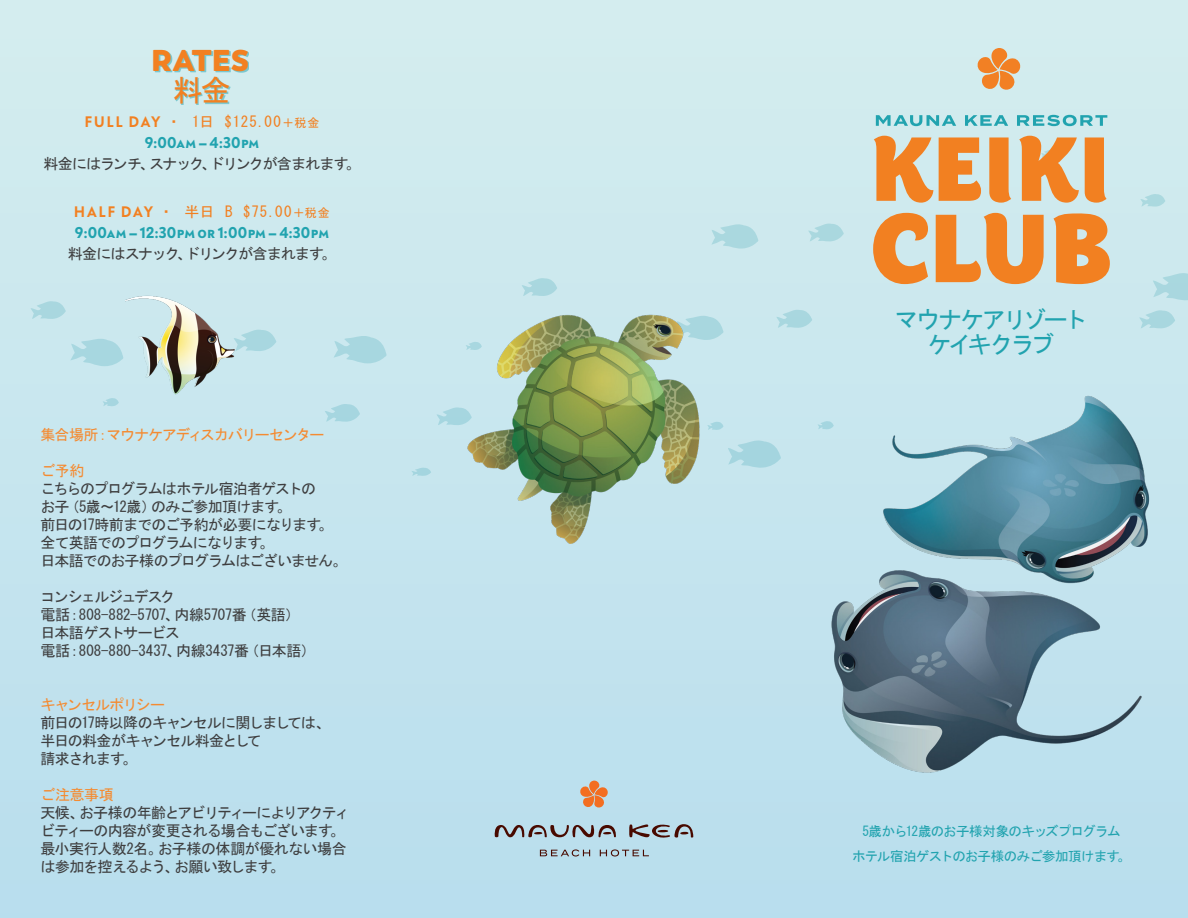
<style>
.page{position:relative;width:1188px;height:918px;background:#fff}
.page>*{position:absolute;margin:0;border:0;box-sizing:border-box;transform-origin:0 0}
.t1{font:800 30px "Boston";color:#f28021}
.t2{font:30px "MS Gothic";color:#f28021}
.t3{font:24px "MS Gothic";letter-spacing:-.105em;color:#21a3af}
.t4{font:24px "MS Gothic";letter-spacing:-.13em;color:#21a3af}
.t5{font:600 16.5px "Bauer Grotesk Pro";letter-spacing:.015em;color:#21a3af}
.t6{font:15px "MS Gothic";letter-spacing:-.06em;color:#3e3e3f}
.t7{font:15px "MS Gothic";letter-spacing:-.08em;color:#3e3e3f}
.t8{font:15px/18px "MS Gothic";letter-spacing:-.09em;color:#3e3e3f}
.t9{font:15px "MS Gothic";letter-spacing:.065em;color:#f28021}
.t10{font:15px/18px "MS Gothic";letter-spacing:-.04em;color:#3e3e3f}
.t11{font:15px "MS Gothic";letter-spacing:-.07em;color:#f48b32}
.t12{font:15px "MS Gothic";letter-spacing:-.015em;color:#3e3e3f}
.t13{font:15px "MS Gothic";letter-spacing:-.03em;color:#3e3e3f}
.t14{font:15px "MS Gothic";letter-spacing:-.105em;color:#3e3e3f}
.t15{font:13.5px "MS Gothic";letter-spacing:-.055em;color:#21a3af}
.s1{font-family:"Bauer Grotesk Pro";font-weight:600}
.s2{font-size:12px}
</style>
<div class="page">
<div style="left:0;top:0;width:1188px;height:918px;background:linear-gradient(to bottom,#d5eeef,#b9deee)"></div>
<svg style="left:754px;top:440px;width:27px;height:28px"></svg>
<svg style="left:1153px;top:273px;width:35px;height:28px"></svg>
<svg style="left:776px;top:310px;width:36px;height:18px"></svg>
<svg style="left:1140px;top:194px;width:25px;height:13px"></svg>
<svg style="left:711px;top:224px;width:47px;height:25px"></svg>
<svg style="left:411px;top:468px;width:20px;height:8px"></svg>
<svg style="left:31px;top:301px;width:35px;height:18px"></svg>
<svg style="left:325px;top:404px;width:35px;height:18px"></svg>
<svg style="left:818px;top:421px;width:16px;height:8px"></svg>
<svg style="left:103px;top:398px;width:16px;height:8px"></svg>
<svg style="left:334px;top:336px;width:53px;height:27px"></svg>
<svg style="left:70px;top:339px;width:53px;height:27px"></svg>
<svg style="left:522px;top:278px;width:35px;height:18px"></svg>
<svg style="left:254px;top:330px;width:22px;height:21px"></svg>
<svg style="left:808px;top:223px;width:36px;height:19px"></svg>
<svg style="left:1139px;top:310px;width:36px;height:19px"></svg>
<div style="left:154px;top:51px;width:95px;height:22px;background:#21a3af;opacity:.5"></div>
<svg style="left:874px;top:136px;width:59px;height:67px;background:#e6a468"></svg>
<svg style="left:1019px;top:136px;width:60px;height:67px;background:#e5a66a"></svg>
<svg style="left:1085px;top:137px;width:22px;height:66px"></svg>
<svg style="left:989px;top:137px;width:22px;height:66px"></svg>
<svg style="left:939px;top:137px;width:42px;height:64px;background:#ea974d"></svg>
<svg style="left:873px;top:213px;width:55px;height:71px;background:#e3a971"></svg>
<svg style="left:936px;top:213px;width:108px;height:71px;background:#e3a871"></svg>
<svg style="left:1053px;top:213px;width:57px;height:71px;background:#ea964d"></svg>
<svg style="left:876px;top:115px;width:80px;height:11px"></svg>
<svg style="left:965px;top:115px;width:43px;height:11px"></svg>
<svg style="left:1017px;top:115px;width:90px;height:11px"></svg>
<img style="left:874px;top:389px;width:283px;height:203px">
<img style="left:817px;top:563px;width:330px;height:223px">
<img style="left:125px;top:289px;width:129px;height:113px">
<img style="left:434px;top:305px;width:320px;height:247px">
<svg style="left:977px;top:48px;width:45px;height:44px;background:#e3b180"></svg>
<svg style="left:494px;top:824px;width:122px;height:14px;background:#969ba1"></svg>
<svg style="left:629px;top:823px;width:64px;height:16px"></svg>
<svg style="left:580px;top:781px;width:29px;height:28px"></svg>
<svg style="left:540px;top:849px;width:50px;height:8px"></svg>
<svg style="left:600px;top:849px;width:49px;height:7px"></svg>
<div style="left:175px;top:78px;width:55px;height:27px;background:#21a3af;opacity:.5"></div>
<p class="t1" style="left:151px;top:41px;width:100px">RATES</p>
<p class="t2" style="left:173px;top:75px;width:60px">料金</p>
<p class="t9" style="left:85px;top:114px;width:236px"><span class="s1">FULL DAY</span> ・ 1日 $125.00<span class="s2">＋税金</span></p>
<p class="t5" style="left:145px;top:129px;width:116px">9:00am – 4:30pm</p>
<p class="t6" style="left:44px;top:156px;width:319px">料金にはランチ、スナック、ドリンクが含まれます。</p>
<p class="t9" style="left:74px;top:204px;width:257px"><span class="s1">HALF DAY</span> ・ 半日 B $75.00<span class="s2">＋税金</span></p>
<p class="t5" style="left:75px;top:219px;width:256px">9:00am – 12:30pm or 1:00pm – 4:30pm</p>
<p class="t6" style="left:68px;top:246px;width:270px">料金にはスナック、ドリンクが含まれます。</p>
<p class="t11" style="left:40px;top:427px;width:286px">集合場所：マウナケアディスカバリーセンター</p>
<p class="t11" style="left:40px;top:463px;width:45px">ご予約</p>
<p class="t7" style="left:40px;top:481px;width:277px">こちらのプログラムはホテル宿泊者ゲストの</p>
<p class="t6" style="left:40px;top:499px;width:252px">お子（5歳～12歳）のみご参加頂けます。</p>
<p class="t6" style="left:40px;top:517px;width:294px">前日の17時前までのご予約が必要になります。</p>
<p class="t7" style="left:40px;top:535px;width:235px">全て英語でのプログラムになります。</p>
<p class="t7" style="left:40px;top:553px;width:308px">日本語でのお子様のプログラムはございません。</p>
<p class="t14" style="left:40px;top:589px;width:137px">コンシェルジュデスク</p>
<p class="t13" style="left:40px;top:607px;width:261px">電話：808-882-5707、内線5707番（英語）</p>
<p class="t6" style="left:40px;top:625px;width:141px">日本語ゲストサービス</p>
<p class="t12" style="left:40px;top:643px;width:277px">電話：808-880-3437、内線3437番（日本語）</p>
<p class="t11" style="left:40px;top:697px;width:126px">キャンセルポリシー</p>
<p class="t6" style="left:40px;top:715px;width:291px">前日の17時以降のキャンセルに関しましては、</p>
<p class="t6" style="left:40px;top:733px;width:223px">半日の料金がキャンセル料金として</p>
<p class="t6" style="left:40px;top:751px;width:98px">請求されます。</p>
<p class="t11" style="left:40px;top:787px;width:75px">ご注意事項</p>
<p class="t8" style="left:40px;top:804px;width:310px">天候、お子様の年齢とアビリティーによりアクティビティーの内容が変更される場合もございます。</p>
<p class="t10" style="left:40px;top:840px;width:308px">最小実行人数2名。お子様の体調が優れない場合は参加を控えるよう、お願い致します。</p>
<p class="t3" style="left:894px;top:307px;width:195px">マウナケアリゾート</p>
<p class="t4" style="left:927px;top:332px;width:129px">ケイキクラブ</p>
<p class="t15" style="left:862px;top:824px;width:260px">5歳から12歳のお子様対象のキッズプログラム</p>
<p class="t15" style="left:852px;top:850px;width:280px">ホテル宿泊ゲストのお子様のみご参加頂けます。</p>
</div>
